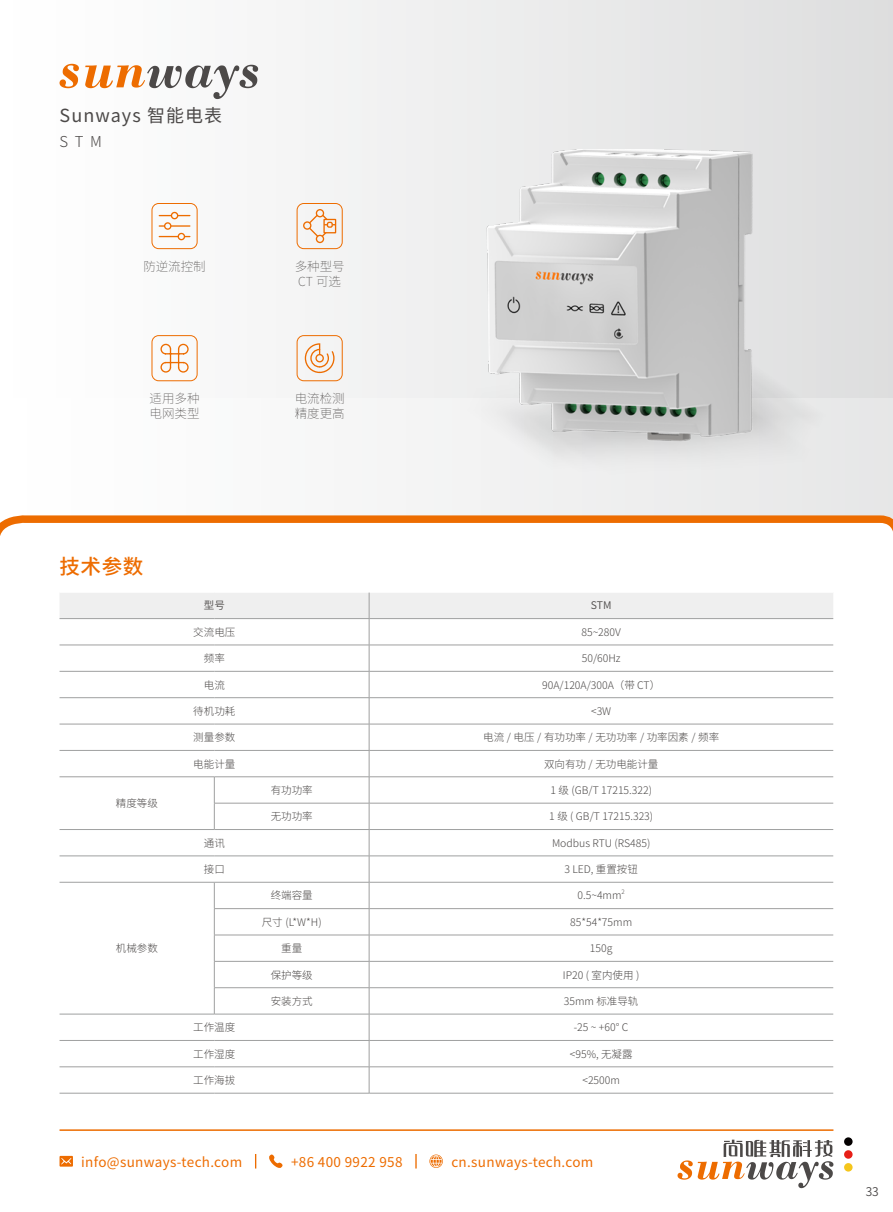
<style>
.page{position:relative;width:893px;height:1212px;background:#fff}
.page>*{position:absolute;margin:0;border:0;box-sizing:border-box;transform-origin:0 0}
.t1{font:500 20.55px "Source Han Sans SC";color:#ed6c00}
.t2{font:18px "Source Han Sans";letter-spacing:.06em;color:#4c4948}
.t3{font:300 15px "Source Han Sans SC";color:#4c4948}
.t4{font:13.5px "Source Han Sans";letter-spacing:.025em;color:#ed6c00}
.t5{font:200 12.45px/15px "Source Han Sans SC";color:#4c4948}
.t6{font:12px "Source Han Sans SC";color:#4c4948}
.t7{font:300 10.5px "Source Han Sans SC";color:#4c4948}
.t8{font:10.5px "Source Han Sans SC";color:#4c4948}
.t9{font:300 6.15px "Source Han Sans SC";color:#4c4948}
</style>
<div class="page">
<div style="left:0;top:397px;width:893px;height:129px;background:linear-gradient(to right,#fff,#e7e7e7)"></div>
<div style="left:0;top:0;width:893px;height:397px;background:linear-gradient(to right,#fff,#dedede)"></div>
<div style="left:844px;top:1137px;width:9px;height:9px;background:#040000;border-radius:50%"></div>
<div style="left:844px;top:1150px;width:9px;height:9px;background:#e71f18;border-radius:50%"></div>
<div style="left:844px;top:1163px;width:9px;height:8px;background:#f5c61c;border-radius:50%"></div>
<svg style="left:0;top:515px;width:893px;height:21px"></svg>
<svg style="left:60px;top:64px;width:19px;height:24px"></svg>
<svg style="left:85px;top:65px;width:173px;height:34px"></svg>
<hr style="left:60px;top:1129px;width:773px;height:2px;background:#ed6c00">
<svg style="left:269px;top:1154px;width:14px;height:14px"></svg>
<svg style="left:429px;top:1154px;width:14px;height:14px"></svg>
<svg style="left:60px;top:1156px;width:13px;height:10px"></svg>
<svg style="left:255px;top:1154px;width:1px;height:14px"></svg>
<svg style="left:415px;top:1154px;width:2px;height:14px"></svg>
<svg style="left:677px;top:1139px;width:156px;height:49px"></svg>
<hr style="left:60px;top:1093px;width:154px;height:1px;background:#9fa0a0">
<hr style="left:214px;top:1093px;width:155px;height:1px;background:#9fa0a0">
<svg style="left:60px;top:592px;width:773px;height:501px"></svg>
<hr style="left:369px;top:1066px;width:464px;height:1px;background:#9fa0a0">
<hr style="left:369px;top:1093px;width:464px;height:1px;background:#9fa0a0">
<img style="left:467px;top:149px;width:359px;height:326px">
<svg style="left:151px;top:203px;width:47px;height:46px"></svg>
<svg style="left:151px;top:335px;width:47px;height:46px"></svg>
<svg style="left:297px;top:335px;width:46px;height:46px"></svg>
<svg style="left:297px;top:203px;width:46px;height:46px"></svg>
<h2 class="t2" style="left:60px;top:105px;width:164px">Sunways 智能电表</h2>
<h3 class="t3" style="left:60px;top:133px;width:44px">STM</h3>
<p class="t5" style="left:143px;top:259px;width:64px">防逆流控制</p>
<p class="t5" style="left:295px;top:259px;width:51px">多种型号<br>CT 可选</p>
<p class="t5" style="left:150px;top:391px;width:51px">适用多种电网类型</p>
<p class="t5" style="left:295px;top:391px;width:51px">电流检测精度更高</p>
<h1 class="t1" style="left:60px;top:555px;width:85px">技术参数</h1>
<p class="t7" style="left:116px;top:797px;width:43px">精度等级</p>
<p class="t7" style="left:116px;top:942px;width:43px">机械参数</p>
<p class="t8" style="left:204px;top:600px;width:22px">型号</p>
<p class="t8" style="left:591px;top:600px;width:22px">STM</p>
<p class="t7" style="left:193px;top:626px;width:43px">交流电压</p>
<p class="t7" style="left:581px;top:626px;width:41px">85~280V</p>
<p class="t7" style="left:204px;top:652px;width:22px">频率</p>
<p class="t7" style="left:582px;top:652px;width:40px">50/60Hz</p>
<p class="t7" style="left:204px;top:679px;width:22px">电流</p>
<p class="t7" style="left:542px;top:679px;width:120px">90A/120A/300A（带 CT）</p>
<p class="t7" style="left:193px;top:705px;width:43px">待机功耗</p>
<p class="t7" style="left:591px;top:705px;width:22px">&lt;3W</p>
<p class="t7" style="left:193px;top:731px;width:43px">测量参数</p>
<p class="t7" style="left:483px;top:731px;width:237px">电流 / 电压 / 有功功率 / 无功功率 / 功率因素 / 频率</p>
<p class="t7" style="left:193px;top:758px;width:43px">电能计量</p>
<p class="t7" style="left:544px;top:758px;width:116px">双向有功 / 无功电能计量</p>
<p class="t7" style="left:271px;top:784px;width:43px">有功功率</p>
<p class="t7" style="left:550px;top:784px;width:103px">1 级 (GB/T 17215.322)</p>
<p class="t7" style="left:271px;top:810px;width:43px">无功功率</p>
<p class="t7" style="left:549px;top:810px;width:105px">1 级 ( GB/T 17215.323)</p>
<p class="t7" style="left:204px;top:837px;width:22px">通讯</p>
<p class="t7" style="left:552px;top:837px;width:100px">Modbus RTU (RS485)</p>
<p class="t7" style="left:204px;top:863px;width:22px">接口</p>
<p class="t7" style="left:564px;top:863px;width:75px">3 LED, 重置按钮</p>
<p class="t7" style="left:271px;top:890px;width:43px">终端容量</p>
<p class="t7" style="left:577px;top:890px;width:46px">0.5~4mm</p>
<p class="t9" style="left:622px;top:888px;width:5px">2</p>
<p class="t7" style="left:262px;top:916px;width:61px">尺寸 (L*W*H)</p>
<p class="t7" style="left:570px;top:916px;width:63px">85*54*75mm</p>
<p class="t7" style="left:281px;top:942px;width:22px">重量</p>
<p class="t7" style="left:590px;top:942px;width:24px">150g</p>
<p class="t7" style="left:271px;top:969px;width:43px">保护等级</p>
<p class="t7" style="left:563px;top:969px;width:78px">IP20 ( 室内使用 )</p>
<p class="t7" style="left:271px;top:995px;width:43px">安装方式</p>
<p class="t7" style="left:564px;top:995px;width:76px">35mm 标准导轨</p>
<p class="t7" style="left:193px;top:1021px;width:43px">工作温度</p>
<p class="t7" style="left:574px;top:1021px;width:56px">-25 ~ +60° C</p>
<p class="t7" style="left:193px;top:1048px;width:43px">工作湿度</p>
<p class="t7" style="left:570px;top:1048px;width:64px">&lt;95%, 无凝露</p>
<p class="t7" style="left:193px;top:1074px;width:43px">工作海拔</p>
<p class="t7" style="left:582px;top:1074px;width:39px">&lt;2500m</p>
<p class="t4" style="left:81px;top:1154px;width:162px">info@sunways-tech.com</p>
<p class="t4" style="left:291px;top:1154px;width:113px">+86 400 9922 958</p>
<p class="t4" style="left:451px;top:1154px;width:144px">cn.sunways-tech.com</p>
<p class="t6" style="left:866px;top:1184px;width:15px">33</p>
</div>
